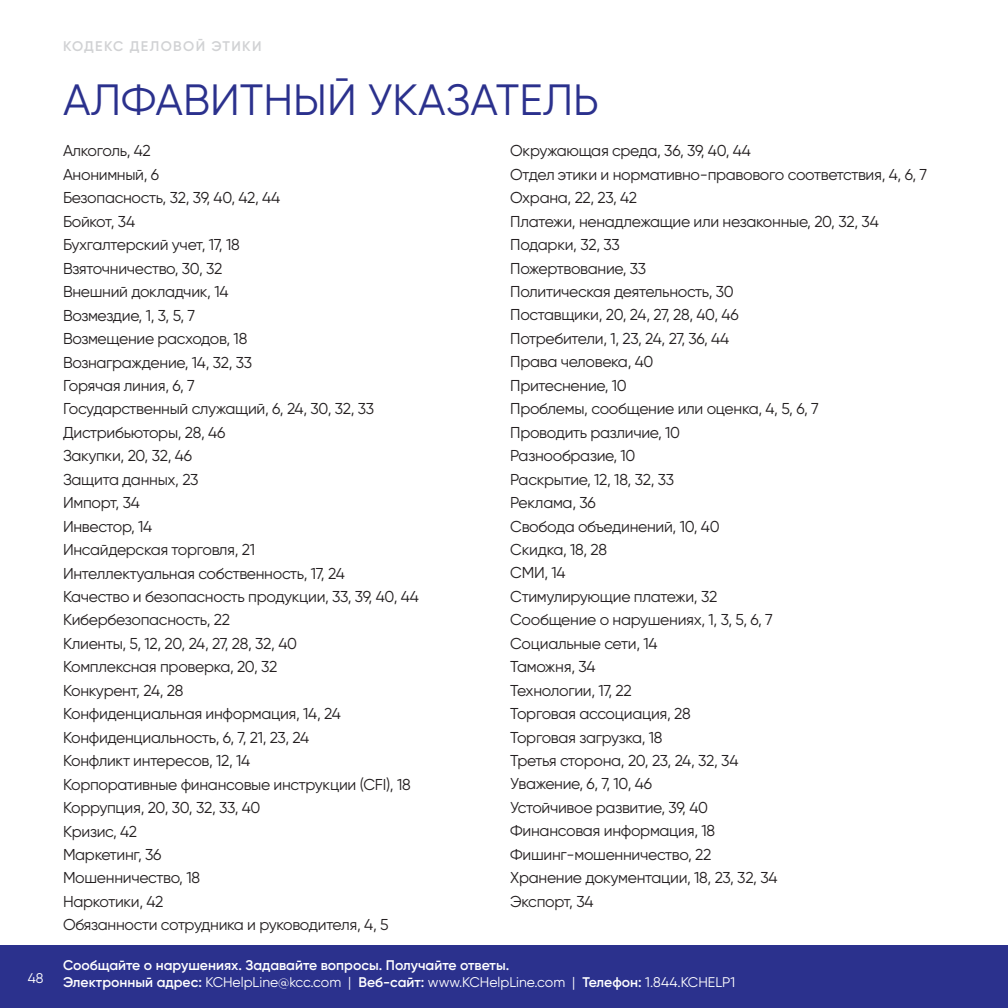
<style>
.page{position:relative;width:1008px;height:1008px;background:#fff}
.page>*{position:absolute;margin:0;border:0;box-sizing:border-box;transform-origin:0 0}
.TopicUppercase_Green{font:43.75px "Gilroy";color:#2b318d}
.t1{font:15.75px "Gilroy";letter-spacing:-.02em;color:#231f20}
.t2{font:14px "Gilroy";color:#fff}
.t3{font:600 14px "Gilroy";color:#fff}
.t4{font:600 14px "Gilroy";letter-spacing:.1em;color:#d1d2d4}
.s1{font-weight:600}
</style>
<div class="page">
<div style="left:0;top:945px;width:1008px;height:63px;background:#2b318d"></div>
<p class="t2" style="left:28px;top:969px;width:17px">48</p>
<p class="t4" style="left:63px;top:38px;width:200px">КОДЕКС ДЕЛОВОЙ ЭТИКИ</p>
<p class="TopicUppercase_Green" style="left:63px;top:73px;width:537px">АЛФАВИТНЫЙ УКАЗАТЕЛЬ</p>
<p class="t1" style="left:63px;top:141px;width:89px">Алкоголь, 42</p>
<p class="t1" style="left:63px;top:165px;width:98px">Анонимный, 6</p>
<p class="t1" style="left:63px;top:188px;width:219px">Безопасность, 32, 39, 40, 42, 44</p>
<p class="t1" style="left:63px;top:212px;width:74px">Бойкот, 34</p>
<p class="t1" style="left:63px;top:235px;width:178px">Бухгалтерский учет, 17, 18</p>
<p class="t1" style="left:63px;top:259px;width:161px">Взяточничество, 30, 32</p>
<p class="t1" style="left:63px;top:282px;width:167px">Внешний докладчик, 14</p>
<p class="t1" style="left:63px;top:305px;width:134px">Возмездие, 1, 3, 5, 7</p>
<p class="t1" style="left:63px;top:329px;width:186px">Возмещение расходов, 18</p>
<p class="t1" style="left:63px;top:352px;width:191px">Вознаграждение, 14, 32, 33</p>
<p class="t1" style="left:63px;top:376px;width:133px">Горячая линия, 6, 7</p>
<p class="t1" style="left:63px;top:399px;width:313px">Государственный служащий, 6, 24, 30, 32, 33</p>
<p class="t1" style="left:63px;top:423px;width:164px">Дистрибьюторы, 28, 46</p>
<p class="t1" style="left:63px;top:446px;width:131px">Закупки, 20, 32, 46</p>
<p class="t1" style="left:63px;top:470px;width:137px">Защита данных, 23</p>
<p class="t1" style="left:63px;top:493px;width:79px">Импорт, 34</p>
<p class="t1" style="left:63px;top:517px;width:91px">Инвестор, 14</p>
<p class="t1" style="left:63px;top:540px;width:194px">Инсайдерская торговля, 21</p>
<p class="t1" style="left:63px;top:563px;width:283px">Интеллектуальная собственность, 17, 24</p>
<p class="t1" style="left:63px;top:587px;width:357px">Качество и безопасность продукции, 33, 39, 40, 44</p>
<p class="t1" style="left:63px;top:610px;width:169px">Кибербезопасность, 22</p>
<p class="t1" style="left:63px;top:634px;width:236px">Клиенты, 5, 12, 20, 24, 27, 28, 32, 40</p>
<p class="t1" style="left:63px;top:657px;width:216px">Комплексная проверка, 20, 32</p>
<p class="t1" style="left:63px;top:681px;width:122px">Конкурент, 24, 28</p>
<p class="t1" style="left:63px;top:704px;width:279px">Конфиденциальная информация, 14, 24</p>
<p class="t1" style="left:63px;top:728px;width:248px">Конфиденциальность, 6, 7, 21, 23, 24</p>
<p class="t1" style="left:63px;top:751px;width:189px">Конфликт интересов, 12, 14</p>
<p class="t1" style="left:63px;top:775px;width:349px">Корпоративные финансовые инструкции (CFI), 18</p>
<p class="t1" style="left:63px;top:798px;width:199px">Коррупция, 20, 30, 32, 33, 40</p>
<p class="t1" style="left:63px;top:821px;width:76px">Кризис, 42</p>
<p class="t1" style="left:63px;top:845px;width:100px">Маркетинг, 36</p>
<p class="t1" style="left:63px;top:868px;width:139px">Мошенничество, 18</p>
<p class="t1" style="left:63px;top:892px;width:102px">Наркотики, 42</p>
<p class="t1" style="left:63px;top:915px;width:327px">Обязанности сотрудника и руководителя, 4, 5</p>
<p class="t1" style="left:510px;top:141px;width:242px">Окружающая среда, 36, 39, 40, 44</p>
<p class="t1" style="left:510px;top:165px;width:418px">Отдел этики и нормативно-правового соответствия, 4, 6, 7</p>
<p class="t1" style="left:510px;top:188px;width:128px">Охрана, 22, 23, 42</p>
<p class="t1" style="left:510px;top:212px;width:370px">Платежи, ненадлежащие или незаконные, 20, 32, 34</p>
<p class="t1" style="left:510px;top:235px;width:111px">Подарки, 32, 33</p>
<p class="t1" style="left:510px;top:258px;width:137px">Пожертвование, 33</p>
<p class="t1" style="left:510px;top:282px;width:225px">Политическая деятельность, 30</p>
<p class="t1" style="left:510px;top:305px;width:230px">Поставщики, 20, 24, 27, 28, 40, 46</p>
<p class="t1" style="left:510px;top:329px;width:221px">Потребители, 1, 23, 24, 27, 36, 44</p>
<p class="t1" style="left:510px;top:352px;width:145px">Права человека, 40</p>
<p class="t1" style="left:510px;top:376px;width:118px">Притеснение, 10</p>
<p class="t1" style="left:510px;top:399px;width:310px">Проблемы, сообщение или оценка, 4, 5, 6, 7</p>
<p class="t1" style="left:510px;top:423px;width:171px">Проводить различие, 10</p>
<p class="t1" style="left:510px;top:446px;width:127px">Разнообразие, 10</p>
<p class="t1" style="left:510px;top:469px;width:165px">Раскрытие, 12, 18, 32, 33</p>
<p class="t1" style="left:510px;top:493px;width:87px">Реклама, 36</p>
<p class="t1" style="left:510px;top:516px;width:211px">Свобода объединений, 10, 40</p>
<p class="t1" style="left:510px;top:540px;width:98px">Скидка, 18, 28</p>
<p class="t1" style="left:510px;top:563px;width:57px">СМИ, 14</p>
<p class="t1" style="left:510px;top:587px;width:209px">Стимулирующие платежи, 32</p>
<p class="t1" style="left:510px;top:610px;width:264px">Сообщение о нарушениях, 1, 3, 5, 6, 7</p>
<p class="t1" style="left:510px;top:634px;width:149px">Социальные сети, 14</p>
<p class="t1" style="left:510px;top:657px;width:87px">Таможня, 34</p>
<p class="t1" style="left:510px;top:681px;width:123px">Технологии, 17, 22</p>
<p class="t1" style="left:510px;top:704px;width:182px">Торговая ассоциация, 28</p>
<p class="t1" style="left:510px;top:727px;width:154px">Торговая загрузка, 18</p>
<p class="t1" style="left:510px;top:751px;width:230px">Третья сторона, 20, 23, 24, 32, 34</p>
<p class="t1" style="left:510px;top:774px;width:143px">Уважение, 6, 7, 10, 46</p>
<p class="t1" style="left:510px;top:798px;width:199px">Устойчивое развитие, 39, 40</p>
<p class="t1" style="left:510px;top:821px;width:206px">Финансовая информация, 18</p>
<p class="t1" style="left:510px;top:845px;width:203px">Фишинг-мошенничество, 22</p>
<p class="t1" style="left:510px;top:868px;width:269px">Хранение документации, 18, 23, 32, 34</p>
<p class="t1" style="left:510px;top:892px;width:85px">Экспорт, 34</p>
<p class="t3" style="left:63px;top:957px;width:448px">Сообщайте о нарушениях. Задавайте вопросы. Получайте ответы.</p>
<p class="t2" style="left:63px;top:974px;width:674px"><span class="s1">Электронный адрес:</span> KCHelpLine@kcc.com | <span class="s1">Веб-сайт:</span> www.KCHelpLine.com | <span class="s1">Телефон:</span> 1.844.KCHELP1</p>
</div>
